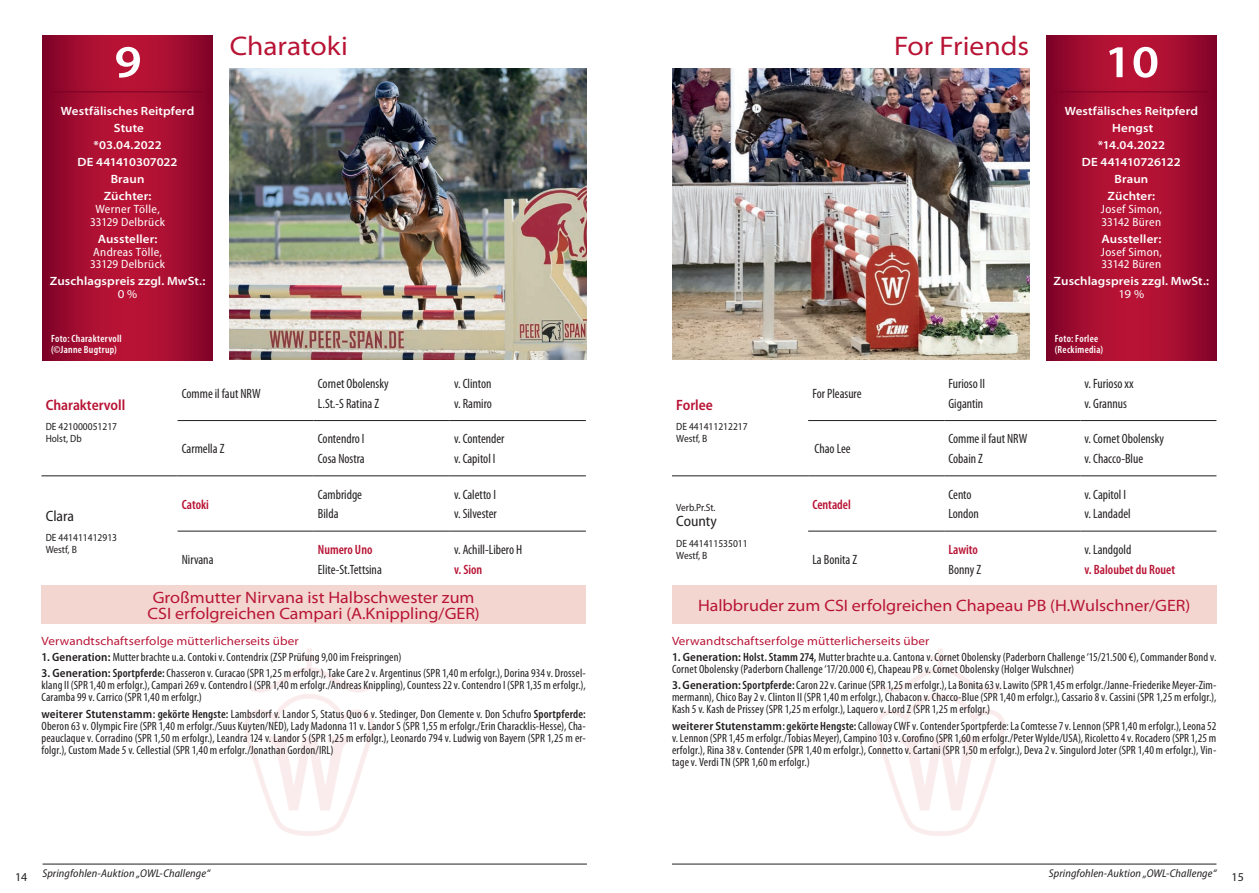
<style>
.page{position:relative;width:1259px;height:893px;background:#fff}
.page>*{position:absolute;margin:0;border:0;box-sizing:border-box;transform-origin:0 0}
.t1{font:600 45.9px "Myriad Pro";color:#fff;scale:1.11 1}
.t2{font:semi-expanded 27px "Myriad Pro";color:#b81334}
.t3{font:semi-expanded 16.5px/16.5px "Myriad Pro";color:#b81334;text-align:center}
.t4{font:600 semi-condensed 15px "Myriad Pro";color:#b81334}
.t5{font:semi-condensed 15px "Myriad Pro";color:#231f20}
.t6{font:condensed 13.5px/19.8px "Myriad Pro";color:#231f20}
.t7{font:600 condensed 13.5px "Myriad Pro";color:#b81334}
.t8{font:condensed 12px/12px "Myriad Pro";letter-spacing:.01em;color:#231f20;text-align:justify}
.t9{font:600 semi-expanded 12px/17px "Myriad Pro";letter-spacing:.01em;color:#fff;text-align:center}
.t10{font:semi-condensed 12px/12.8px "Myriad Pro";letter-spacing:.03em;color:#fff}
.t11{font:semi-expanded 12px "Myriad Pro";letter-spacing:.01em;color:#b81334}
.t12{font:semi-expanded 12px "Myriad Pro";color:#fff}
.t13{font:12px "Myriad Pro";color:#231f20}
.t14{font:italic semi-condensed 11.25px "Myriad Pro";letter-spacing:.01em;color:#231f20}
.t15{font:semi-condensed 10.5px/12px "Myriad Pro";color:#231f20}
.t16{font:600 condensed 10.5px/10.5px "Myriad Pro";letter-spacing:.03em;color:#fff}
.s1{font-weight:600;font-stretch:semi-condensed}
.s2{font-weight:600}
</style>
<div class="page">
<hr style="left:672px;top:864px;width:544px;height:1px;background:#231f20">
<hr style="left:43px;top:864px;width:544px;height:1px;background:#231f20">
<img style="left:230px;top:68px;width:357px;height:292px">
<svg style="left:43px;top:35px;width:170px;height:325px;background:#a20c2f"></svg>
<div style="left:46px;top:86px;width:169px;height:18px;background:#231f20;opacity:.4"></div>
<hr style="left:51px;top:91px;width:153px;height:1px;background:#7a0125">
<hr style="left:178px;top:420px;width:136px;height:1px;background:#231f20">
<hr style="left:314px;top:420px;width:136px;height:1px;background:#231f20">
<hr style="left:450px;top:420px;width:136px;height:1px;background:#231f20">
<hr style="left:41px;top:476px;width:137px;height:1px;background:#231f20">
<hr style="left:178px;top:476px;width:136px;height:1px;background:#231f20">
<hr style="left:314px;top:476px;width:136px;height:1px;background:#231f20">
<hr style="left:450px;top:476px;width:136px;height:1px;background:#231f20">
<hr style="left:178px;top:531px;width:136px;height:1px;background:#231f20">
<hr style="left:314px;top:531px;width:136px;height:1px;background:#231f20">
<hr style="left:450px;top:531px;width:136px;height:1px;background:#231f20">
<div style="left:41px;top:585px;width:545px;height:39px;background:#f2d6cf"></div>
<img style="left:672px;top:68px;width:357px;height:292px">
<svg style="left:1046px;top:35px;width:170px;height:325px;background:#a20c2f"></svg>
<div style="left:1050px;top:86px;width:168px;height:18px;background:#231f20;opacity:.4"></div>
<hr style="left:1054px;top:91px;width:154px;height:1px;background:#7a0125">
<hr style="left:808px;top:420px;width:136px;height:1px;background:#231f20">
<hr style="left:944px;top:420px;width:136px;height:1px;background:#231f20">
<hr style="left:1080px;top:420px;width:136px;height:1px;background:#231f20">
<hr style="left:672px;top:476px;width:136px;height:1px;background:#231f20">
<hr style="left:808px;top:476px;width:136px;height:1px;background:#231f20">
<hr style="left:944px;top:476px;width:136px;height:1px;background:#231f20">
<hr style="left:1080px;top:476px;width:136px;height:1px;background:#231f20">
<hr style="left:808px;top:531px;width:136px;height:1px;background:#231f20">
<hr style="left:944px;top:531px;width:136px;height:1px;background:#231f20">
<hr style="left:1080px;top:531px;width:136px;height:1px;background:#231f20">
<div style="left:672px;top:585px;width:544px;height:39px;background:#f2d6cf"></div>
<h1 class="t1" style="left:114px;top:33px;width:26px">9</h1>
<h2 class="t2" style="left:230px;top:29px;width:120px">Charatoki</h2>
<h2 class="t2" style="left:894px;top:29px;width:137px">For Friends</h2>
<h1 class="t1" style="left:1104px;top:33px;width:51px">10</h1>
<p class="t9" style="left:61px;top:102px;width:135px">Westfälisches Reitpferd<br>Stute<br>*03.04.2022<br>DE 441410307022<br>Braun<br>Züchter:</p>
<p class="t10" style="left:90px;top:203px;width:76px;text-align:center">Werner Tölle,<br>33129 Delbrück</p>
<p class="t9" style="left:98px;top:230px;width:61px">Aussteller:</p>
<p class="t10" style="left:90px;top:245px;width:76px">Andreas Tölle,<br>33129 Delbrück</p>
<p class="t9" style="left:50px;top:272px;width:157px">Zuschlagspreis zzgl. MwSt.:</p>
<p class="t12" style="left:118px;top:286px;width:21px">0 %</p>
<p class="t9" style="left:1064px;top:102px;width:135px">Westfälisches Reitpferd<br>Hengst<br>*14.04.2022<br>DE 441410726122<br>Braun<br>Züchter:</p>
<p class="t10" style="left:1101px;top:203px;width:63px">Josef Simon,<br>33142 Büren</p>
<p class="t9" style="left:1101px;top:230px;width:61px">Aussteller:</p>
<p class="t10" style="left:1101px;top:245px;width:63px">Josef Simon,<br>33142 Büren</p>
<p class="t9" style="left:1053px;top:272px;width:157px">Zuschlagspreis zzgl. MwSt.:</p>
<p class="t12" style="left:1118px;top:286px;width:27px">19 %</p>
<p class="t16" style="left:51px;top:333px;width:72px">Foto: Charaktervoll (©Janne Bugtrup)</p>
<p class="t16" style="left:1054px;top:333px;width:50px">Foto: Forlee (Reckimedia)</p>
<p class="t4" style="left:46px;top:395px;width:81px">Charaktervoll</p>
<p class="t15" style="left:46px;top:421px;width:73px">DE 421000051217<br>Holst, Db</p>
<p class="t6" style="left:182px;top:383px;width:80px">Comme il faut NRW</p>
<p class="t6" style="left:318px;top:373px;width:72px">Cornet Obolensky<br>L.St.-S Ratina Z</p>
<p class="t6" style="left:454px;top:373px;width:39px">v. Clinton v. Ramiro</p>
<p class="t6" style="left:182px;top:439px;width:44px">Carmella Z</p>
<p class="t6" style="left:318px;top:429px;width:48px">Contendro I<br>Cosa Nostra</p>
<p class="t6" style="left:454px;top:429px;width:52px">v. Contender v. Capitol I</p>
<p class="t4" style="left:676px;top:395px;width:38px">Forlee</p>
<p class="t15" style="left:676px;top:421px;width:73px">DE 441411212217<br>Westf, B</p>
<p class="t6" style="left:812px;top:383px;width:51px">For Pleasure</p>
<p class="t6" style="left:948px;top:373px;width:38px">Furioso II<br>Gigantin</p>
<p class="t6" style="left:1084px;top:373px;width:51px">v. Furioso xx v. Grannus</p>
<p class="t6" style="left:814px;top:439px;width:38px">Chao Lee</p>
<p class="t6" style="left:948px;top:429px;width:80px">Comme il faut NRW<br>Cobain Z</p>
<p class="t6" style="left:1084px;top:429px;width:81px">v. Cornet Obolensky v. Chacco-Blue</p>
<p class="t5" style="left:46px;top:506px;width:30px">Clara</p>
<p class="t15" style="left:46px;top:531px;width:73px">DE 441411412913<br>Westf, B</p>
<p class="t7" style="left:182px;top:496px;width:29px">Catoki</p>
<p class="t6" style="left:318px;top:484px;width:46px">Cambridge<br>Bilda</p>
<p class="t6" style="left:454px;top:484px;width:44px">v. Caletto I v. Silvester</p>
<p class="t6" style="left:182px;top:549px;width:33px">Nirvana</p>
<p class="t6" style="left:454px;top:539px;width:70px">v. Achill-Libero H</p>
<p class="t7" style="left:454px;top:561px;width:30px">v. Sion</p>
<p class="t7" style="left:318px;top:541px;width:56px">Numero Uno</p>
<p class="t6" style="left:318px;top:559px;width:65px">Elite-St.Tettsina</p>
<p class="t15" style="left:676px;top:502px;width:41px">Verb.Pr.St.</p>
<p class="t5" style="left:676px;top:512px;width:42px">County</p>
<p class="t15" style="left:676px;top:537px;width:73px">DE 441411535011<br>Westf, B</p>
<p class="t7" style="left:812px;top:496px;width:40px">Centadel</p>
<p class="t6" style="left:948px;top:484px;width:32px">Cento<br>London</p>
<p class="t6" style="left:1084px;top:484px;width:48px">v. Capitol I v. Landadel</p>
<p class="t6" style="left:812px;top:549px;width:46px">La Bonita Z</p>
<p class="t6" style="left:1084px;top:539px;width:48px">v. Landgold</p>
<p class="t7" style="left:1084px;top:561px;width:92px">v. Baloubet du Rouet</p>
<p class="t7" style="left:948px;top:541px;width:31px">Lawito</p>
<p class="t6" style="left:948px;top:559px;width:34px">Bonny Z</p>
<h3 class="t3" style="left:148px;top:589px;width:334px">Großmutter Nirvana ist Halbschwester zum<br>CSI erfolgreichen Campari (A.Knippling/GER)</h3>
<h3 class="t3" style="left:698px;top:597px;width:494px">Halbbruder zum CSI erfolgreichen Chapeau PB (H.Wulschner/GER)</h3>
<p class="t11" style="left:41px;top:633px;width:259px">Verwandtschaftserfolge mütterlicherseits über</p>
<p class="t8" style="left:41px;top:651px;width:361px"><span class="s1">1. Generation:</span> Mutter brachte u.a. Contoki v. Contendrix (ZSP Prüfung 9,00 im Freispringen)</p>
<p class="t8" style="left:41px;top:667px;width:546px"><span class="s1">3. Generation:</span> <span class="s2">Sportpferde:</span> Chasseron v. Curacao (SPR 1,25 m erfolgr.), Take Care 2 v. Argentinus (SPR 1,40 m erfolgr.), Dorina 934 v. Drossel&shy;klang II (SPR 1,40 m erfolgr.), Campari 269 v. Contendro I (SPR 1,40 m erfolgr./Andreas Knippling), Countess 22 v. Contendro I (SPR 1,35 m erfolgr.), Caramba 99 v. Carrico (SPR 1,40 m erfolgr.)</p>
<p class="t8" style="left:41px;top:707px;width:546px"><span class="s1">weiterer Stutenstamm</span><span class="s2">: gekörte Hengste:</span> Lambsdorf v. Landor S, Status Quo 6 v. Stedinger, Don Clemente v. Don Schufro <span class="s2">Sportpferde:<br></span>Oberon 63 v. Olympic Fire (SPR 1,40 m erfolgr./Suus Kuyten/NED), Lady Madonna 11 v. Landor S (SPR 1,55 m erfolgr./Erin Characklis-Hesse), Cha&shy;peauclaque v. Corradino (SPR 1,50 m erfolgr.), Leandra 124 v. Landor S (SPR 1,25 m erfolgr.), Leonardo 794 v. Ludwig von Bayern (SPR 1,25 m er&shy;folgr.), Custom Made 5 v. Cellestial (SPR 1,40 m erfolgr./Jonathan Gordon/IRL)</p>
<p class="t11" style="left:672px;top:633px;width:259px">Verwandtschaftserfolge mütterlicherseits über</p>
<p class="t8" style="left:672px;top:651px;width:546px"><span class="s1">1. Generation:</span> <span class="s2">Holst. Stamm 274,</span> Mutter brachte u.a. Cantona v. Cornet Obolensky (Paderborn Challenge ‘15/21.500 €), Commander Bond v.<br>Cornet Obolensky (Paderborn Challenge ‘17/20.000 €), Chapeau PB v. Cornet Obolensky (Holger Wulschner)</p>
<p class="t8" style="left:672px;top:679px;width:546px"><span class="s1">3. Generation:</span> <span class="s2">Sportpferde:</span> Caron 22 v. Carinue (SPR 1,25 m erfolgr.), La Bonita 63 v. Lawito (SPR 1,45 m erfolgr./Janne-Friederike Meyer-Zim&shy;mermann), Chico Bay 2 v. Clinton II (SPR 1,40 m erfolgr.), Chabacon v. Chacco-Blue (SPR 1,40 m erfolgr.), Cassario 8 v. Cassini (SPR 1,25 m erfolgr.), Kash 5 v. Kash de Prissey (SPR 1,25 m erfolgr.), Laquero v. Lord Z (SPR 1,25 m erfolgr.)</p>
<p class="t8" style="left:672px;top:719px;width:546px"><span class="s1">weiterer Stutenstamm</span><span class="s2">: gekörte Hengste:</span> Calloway CWF v. Contender Sportpferde: La Comtesse 7 v. Lennon (SPR 1,40 m erfolgr.), Leona 52 v. Lennon (SPR 1,45 m erfolgr./Tobias Meyer), Campino 103 v. Corofino (SPR 1,60 m erfolgr./Peter Wylde/USA), Ricoletto 4 v. Rocadero (SPR 1,25 m erfolgr.), Rina 38 v. Contender (SPR 1,40 m erfolgr.), Connetto v. Cartani (SPR 1,50 m erfolgr.), Deva 2 v. Singulord Joter (SPR 1,40 m erfolgr.), Vin&shy;tage v. Verdi TN (SPR 1,60 m erfolgr.)</p>
<p class="t14" style="left:43px;top:866px;width:169px">Springfohlen-Auktion „OWL-Challenge“</p>
<p class="t14" style="left:1049px;top:866px;width:169px">Springfohlen-Auktion „OWL-Challenge“</p>
<p class="t13" style="left:15px;top:869px;width:14px">14</p>
<p class="t13" style="left:1231px;top:869px;width:14px">15</p>
</div>
